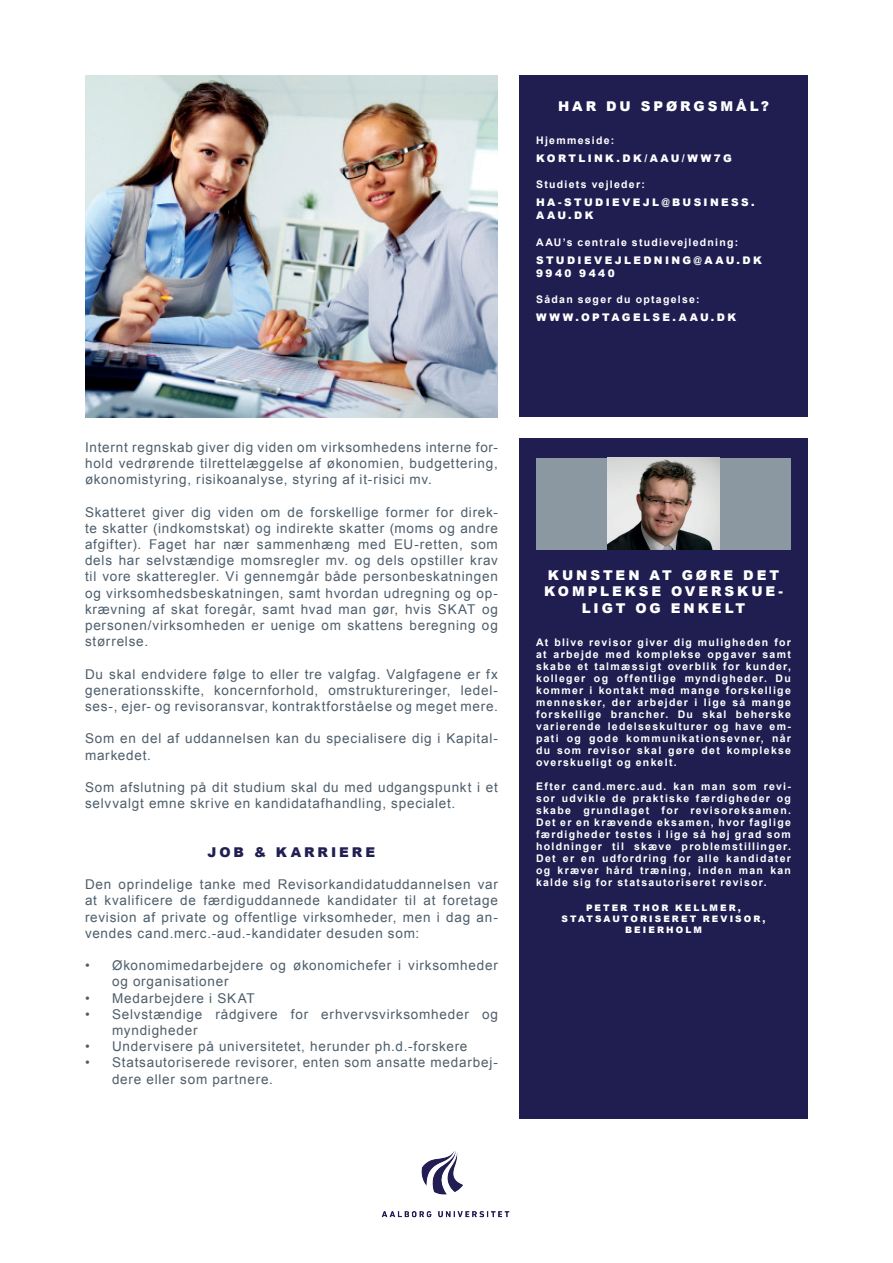
<style>
.page{position:relative;width:893px;height:1263px;background:#fff}
.page>*{position:absolute;margin:0;border:0;box-sizing:border-box;transform-origin:0 0}
.t1{font:13.5px/16.2px "Arial";letter-spacing:.055em;color:#4e5e6b}
.t2{font:900 13.5px/16.2px "Arial";letter-spacing:.22em;color:#fff;text-align:center}
.t3{font:900 13.5px "Arial";letter-spacing:.22em;color:#211e52}
.t4{font:700 10.5px/12px "Arial";letter-spacing:.12em;color:#fff;text-align:justify}
.t5{font:900 10.5px/13.5px "Arial";letter-spacing:.23em;color:#fff}
.t6{font:900 9px/10.8px "Arial";letter-spacing:.23em;color:#fff;text-align:center}
</style>
<div class="page">
<div style="left:519px;top:438px;width:289px;height:680px;background:#201e51"></div>
<div style="left:537px;top:458px;width:254px;height:91px;background:#8b98a1"></div>
<img style="left:608px;top:458px;width:111px;height:91px">
<img style="left:85px;top:76px;width:413px;height:341px">
<img style="left:381px;top:1151px;width:129px;height:67px">
<div style="left:519px;top:76px;width:289px;height:341px;background:#201e51"></div>
<p class="t2" style="left:558px;top:97px;width:212px">HAR DU SPØRGSMÅL?</p>
<p class="t4" style="left:536px;top:135px;width:80px">Hjemmeside:</p>
<p class="t5" style="left:536px;top:151px;width:197px">KORTLINK.DK/AAU/WW7G</p>
<p class="t4" style="left:536px;top:179px;width:110px">Studiets vejleder:</p>
<p class="t5" style="left:536px;top:195px;width:220px">HA-STUDIEVEJL@BUSINESS.<br>AAU.DK</p>
<p class="t4" style="left:536px;top:236px;width:204px">AAU’s centrale studievejledning:</p>
<p class="t5" style="left:536px;top:253px;width:227px">STUDIEVEJLEDNING@AAU.DK<br>9940 9440</p>
<p class="t4" style="left:536px;top:294px;width:165px">Sådan søger du optagelse:</p>
<p class="t5" style="left:536px;top:310px;width:202px">WWW.OPTAGELSE.AAU.DK</p>
<p class="t1" style="left:85px;top:439px;width:414px;text-align:justify">Internt regnskab giver dig viden om virksomhedens interne for&shy;hold vedrørende tilrettelæggelse af økonomien, budgettering, økonomistyring, risikoanalyse, styring af it-risici mv.</p>
<p class="t1" style="left:85px;top:504px;width:414px;text-align:justify">Skatteret giver dig viden om de forskellige former for direk&shy;te skatter (indkomstskat) og indirekte skatter (moms og andre afgifter). Faget har nær sammenhæng med EU-retten, som dels har selvstændige momsregler mv. og dels opstiller krav til vore skatteregler. Vi gennemgår både personbeskatningen og virksomhedsbeskatningen, samt hvordan udregning og op&shy;krævning af skat foregår, samt hvad man gør, hvis SKAT og personen/virksomheden er uenige om skattens beregning og størrelse.</p>
<p class="t1" style="left:85px;top:666px;width:414px;text-align:justify">Du skal endvidere følge to eller tre valgfag. Valgfagene er fx generationsskifte, koncernforhold, omstruktureringer, ledel&shy;ses-, ejer- og revisoransvar, kontraktforståelse og meget mere.</p>
<p class="t1" style="left:85px;top:731px;width:414px">Som en del af uddannelsen kan du specialisere dig i Kapital&shy;markedet.</p>
<p class="t1" style="left:85px;top:779px;width:414px">Som afslutning på dit studium skal du med udgangspunkt i et selvvalgt emne skrive en kandidatafhandling, specialet.</p>
<p class="t3" style="left:208px;top:842px;width:169px">JOB &amp; KARRIERE</p>
<p class="t1" style="left:85px;top:876px;width:414px;text-align:justify">Den oprindelige tanke med Revisorkandidatuddannelsen var at kvalificere de færdiguddannede kandidater til at foretage revision af private og offentlige virksomheder, men i dag an&shy;vendes cand.merc.-aud.-kandidater desuden som:</p>
<p class="t1" style="left:112px;top:957px;width:387px;text-indent:-27px">• Økonomimedarbejdere og økonomichefer i virksomheder og organisationer</p>
<p class="t1" style="left:85px;top:990px;width:171px">• Medarbejdere i SKAT</p>
<p class="t1" style="left:112px;top:1006px;width:387px;text-indent:-27px">• Selvstændige rådgivere for erhvervsvirksomheder og myndigheder</p>
<p class="t1" style="left:85px;top:1038px;width:384px">• Undervisere på universitetet, herunder ph.d.-forskere</p>
<p class="t1" style="left:112px;top:1055px;width:387px;text-indent:-27px">• Statsautoriserede revisorer, enten som ansatte medarbej&shy;dere eller som partnere.</p>
<p class="t2" style="left:544px;top:567px;width:240px">KUNSTEN AT GØRE DET<br>KOMPLEKSE OVERSKUE-<br>LIGT OG ENKELT</p>
<p class="t4" style="left:536px;top:636px;width:256px">At blive revisor giver dig muligheden for at arbejde med komplekse opgaver samt skabe et talmæssigt overblik for kunder, kolleger og offentlige myndigheder. Du kommer i kontakt med mange forskellige mennesker, der arbejder i lige så mange forskellige brancher. Du skal beherske varierende ledelseskulturer og have em&shy;pati og gode kommunikationsevner, når du som revisor skal gøre det komplekse overskueligt og enkelt.</p>
<p class="t4" style="left:536px;top:780px;width:256px">Efter cand.merc.aud. kan man som revi&shy;sor udvikle de praktiske færdigheder og skabe grundlaget for revisoreksamen.<br>Det er en krævende eksamen, hvor faglige færdigheder testes i lige så høj grad som holdninger til skæve problemstillinger.<br>Det er en udfordring for alle kandidater og kræver hård træning, inden man kan kalde sig for statsautoriseret revisor.</p>
<p class="t6" style="left:561px;top:902px;width:206px">PETER THOR KELLMER,<br>STATSAUTORISERET REVISOR,<br>BEIERHOLM</p>
</div>
